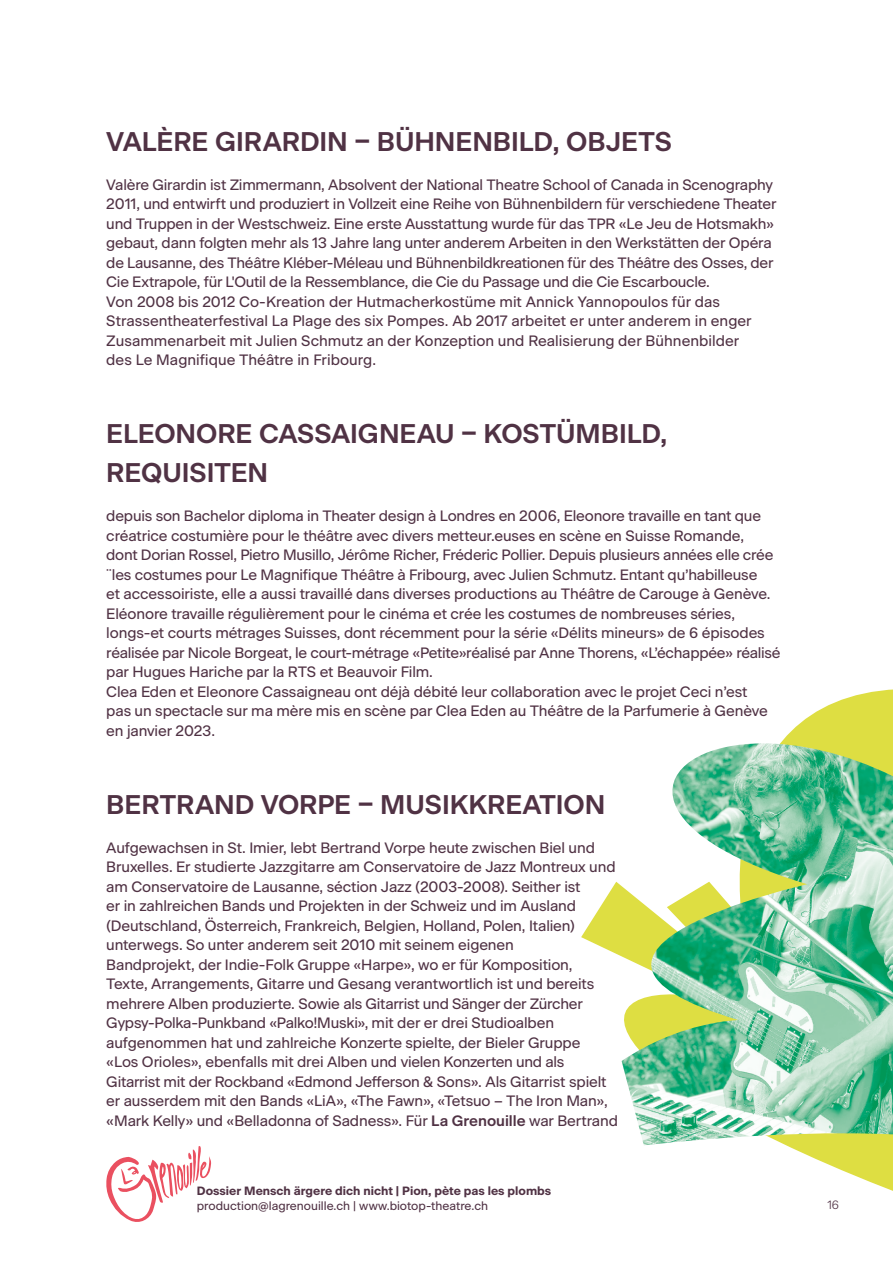
<style>
.page{position:relative;width:893px;height:1263px;background:#fff}
.page>*{position:absolute;margin:0;border:0;box-sizing:border-box;transform-origin:0 0}
.t1{font:600 27px/39px "Beausite Classic";letter-spacing:-.005em;color:#503244}
.t2{font:15px/19.5px "Beausite Classic";letter-spacing:-.01em;color:#503244}
.t3{font:700 12px "Beausite Classic";color:#503244}
.t4{font:12px "Beausite Classic";color:#503244}
.t5{font:300 12px "Beausite Classic";color:#503244}
.s1{font-weight:600}
</style>
<div class="page">
<svg style="left:106px;top:1146px;width:105px;height:76px"></svg>
<svg style="left:644px;top:689px;width:249px;height:502px"></svg>
<img style="left:581px;top:743px;width:312px;height:402px">
<h1 class="t1" style="left:106px;top:120px;width:567px">VALÈRE GIRARDIN – BÜHNENBILD, OBJETS</h1>
<p class="t2" style="left:106px;top:173px;width:672px">Valère Girardin ist Zimmermann, Absolvent der National Theatre School of Canada in Scenography 2011, und entwirft und produziert in Vollzeit eine Reihe von Bühnenbildern für verschiedene Theater und Truppen in der Westschweiz. Eine erste Ausstattung wurde für das TPR «Le Jeu de Hotsmakh» gebaut, dann folgten mehr als 13 Jahre lang unter anderem Arbeiten in den Werkstätten der Opéra de Lausanne, des Théâtre Kléber-Méleau und Bühnenbildkreationen für des Théâtre des Osses, der Cie Extrapole, für L'Outil de la Ressemblance, die Cie du Passage und die Cie Escarboucle.<br>Von 2008 bis 2012 Co-Kreation der Hutmacherkostüme mit Annick Yannopoulos für das Strassentheaterfestival La Plage des six Pompes. Ab 2017 arbeitet er unter anderem in enger Zusammenarbeit mit Julien Schmutz an der Konzeption und Realisierung der Bühnenbilder<br>des Le Magnifique Théâtre in Fribourg.</p>
<h1 class="t1" style="left:106px;top:412px;width:563px">ELEONORE CASSAIGNEAU – KOSTÜMBILD,<br>REQUISITEN</h1>
<p class="t2" style="left:106px;top:505px;width:676px">depuis son Bachelor diploma in Theater design à Londres en 2006, Eleonore travaille en tant que créatrice costumière pour le théâtre avec divers metteur.euses en scène en Suisse Romande,<br>dont Dorian Rossel, Pietro Musillo, Jérôme Richer, Fréderic Pollier. Depuis plusieurs années elle crée ¨les costumes pour Le Magnifique Théâtre à Fribourg, avec Julien Schmutz. Entant qu’habilleuse<br>et accessoiriste, elle a aussi travaillé dans diverses productions au Théâtre de Carouge à Genève.<br>Eléonore travaille régulièrement pour le cinéma et crée les costumes de nombreuses séries, longs-et courts métrages Suisses, dont récemment pour la série «Délits mineurs» de 6 épisodes réalisée par Nicole Borgeat, le court-métrage «Petite»réalisé par Anne Thorens, «L’échappée» réalisé par Hugues Hariche par la RTS et Beauvoir Film.<br>Clea Eden et Eleonore Cassaigneau ont déjà débité leur collaboration avec le projet Ceci n’est<br>pas un spectacle sur ma mère mis en scène par Clea Eden au Théâtre de la Parfumerie à Genève en janvier 2023.</p>
<h1 class="t1" style="left:106px;top:783px;width:501px">BERTRAND VORPE – MUSIKKREATION</h1>
<p class="t2" style="left:106px;top:836px;width:513px">Aufgewachsen in St. Imier, lebt Bertrand Vorpe heute zwischen Biel und Bruxelles. Er studierte Jazzgitarre am Conservatoire de Jazz Montreux und am Conservatoire de Lausanne, séction Jazz (2003-2008). Seither ist<br>er in zahlreichen Bands und Projekten in der Schweiz und im Ausland (Deutschland, Österreich, Frankreich, Belgien, Holland, Polen, Italien) unterwegs. So unter anderem seit 2010 mit seinem eigenen<br>Bandprojekt, der Indie-Folk Gruppe «Harpe», wo er für Komposition,<br>Texte, Arrangements, Gitarre und Gesang verantwortlich ist und bereits mehrere Alben produzierte. Sowie als Gitarrist und Sänger der Zürcher Gypsy-Polka-Punkband «Palko!Muski», mit der er drei Studioalben aufgenommen hat und zahlreiche Konzerte spielte, der Bieler Gruppe<br>«Los Orioles», ebenfalls mit drei Alben und vielen Konzerten und als Gitarrist mit der Rockband «Edmond Jefferson &amp; Sons». Als Gitarrist spielt er ausserdem mit den Bands «LiA», «The Fawn», «Tetsuo – The Iron Man», «Mark Kelly» und «Belladonna of Sadness». Für <span class="s1">La Grenouille</span> war Bertrand</p>
<p class="t3" style="left:197px;top:1182px;width:356px">Dossier Mensch ärgere dich nicht | Pion, pète pas les plombs</p>
<p class="t4" style="left:197px;top:1196px;width:293px">production@lagrenouille.ch | www.biotop-theatre.ch</p>
<p class="t5" style="left:827px;top:1196px;width:13px">16</p>
</div>
